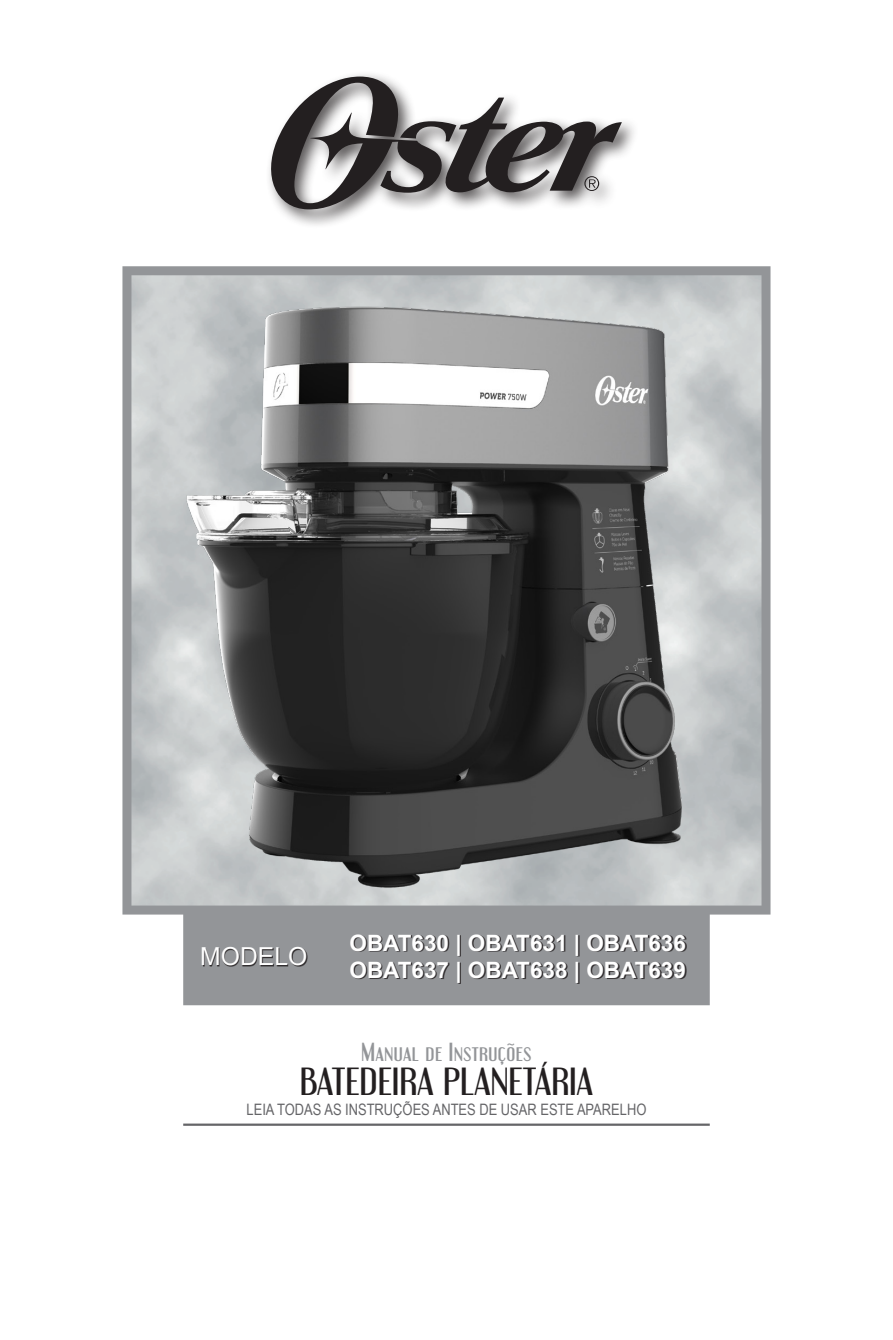
<style>
.page{position:relative;width:893px;height:1340px;background:#fff}
.page>*{position:absolute;margin:0;border:0;box-sizing:border-box;transform-origin:0 0}
.t1{font:33.75px "Engebrechtre Rg";color:#231f20}
.t2{font:24.75px "Arial";color:#fff}
.t3{font:700 22.5px/27px "Arial";color:#fff}
.t4{font:22.5px "Engebrechtre Rg";color:#939598}
.t5{font:15.75px "Arial Narrow";color:#656568}
</style>
<div class="page">
<div style="left:265px;top:71px;width:375px;height:158px;background:#231f20;opacity:.75"></div>
<svg style="left:265px;top:77px;width:357px;height:133px"></svg>
<svg style="left:122px;top:266px;width:648px;height:739px;fill:#939598"></svg>
<div style="left:351px;top:935px;width:335px;height:48px;background:#231f20;opacity:.87"></div>
<hr style="left:183px;top:1123px;width:527px;height:2px;background:#656568">
<div style="left:203px;top:947px;width:104px;height:19px;background:#231f20;opacity:.87"></div>
<img style="left:122px;top:277px;width:649px;height:629px">
<p class="t2" style="left:200px;top:940px;width:109px">MODELO</p>
<p class="t3" style="left:350px;top:930px;width:338px">OBAT630 | OBAT631 | OBAT636<br>OBAT637 | OBAT638 | OBAT639</p>
<p class="t4" style="left:361px;top:1037px;width:172px">Manual de Instruções</p>
<h1 class="t1" style="left:300px;top:1060px;width:295px">BATEDEIRA PLANETÁRIA</h1>
<p class="t5" style="left:247px;top:1097px;width:401px">LEIA TODAS AS INSTRUÇÕES ANTES DE USAR ESTE APARELHO</p>
</div>
